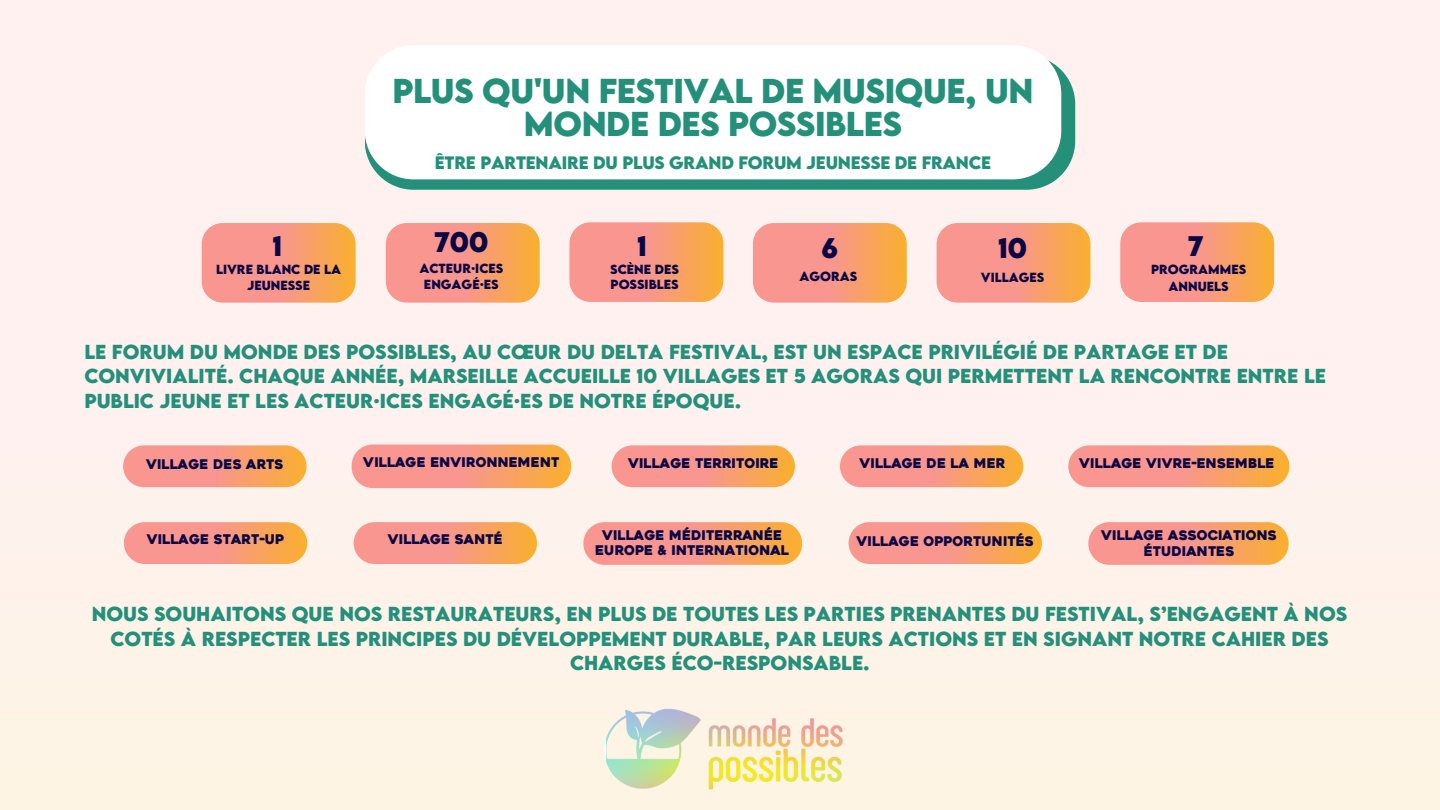
<style>
.page{position:relative;width:1440px;height:810px;background:#fef1ef}
.page>*{position:absolute;margin:0;border:0;box-sizing:border-box;transform-origin:0 0}
.t1{font:700 30.7px/33px "LEMONMILK";letter-spacing:-.015em;color:#24907a;text-align:center}
.t2{font:700 25.2px "LEMONMILK";color:#0b0644}
.t3{font:700 18px/24.8px "LEMONMILK";letter-spacing:.14em;color:#24907a}
.t4{font:700 16px "LEMONMILK";letter-spacing:-.015em;color:#24907a}
.t5{font:13.3px/15.8px "Heavitas";color:#0b0644;text-align:center}
.t6{font:700 11.7px/15.8px "LEMONMILK";color:#0b0644;text-align:center}
</style>
<div class="page">
<svg style="left:383px;top:70px;width:692px;height:120px;fill:#24907a"></svg>
<div style="left:365px;top:45px;width:696px;height:134px;background:#fff"></div>
<svg style="left:570px;top:222px;width:153px;height:80px"></svg>
<svg style="left:1120px;top:222px;width:154px;height:80px"></svg>
<svg style="left:202px;top:223px;width:154px;height:80px"></svg>
<svg style="left:386px;top:223px;width:154px;height:80px"></svg>
<svg style="left:753px;top:223px;width:154px;height:80px"></svg>
<svg style="left:937px;top:223px;width:153px;height:80px"></svg>
<img style="left:591px;top:708px;width:265px;height:102px">
<svg style="left:849px;top:522px;width:193px;height:42px;fill:#f8978f"></svg>
<svg style="left:352px;top:445px;width:219px;height:43px;fill:#f8968f"></svg>
<svg style="left:840px;top:445px;width:183px;height:42px;fill:#f8968f"></svg>
<svg style="left:354px;top:522px;width:183px;height:42px;fill:#f8978f"></svg>
<svg style="left:1068px;top:445px;width:221px;height:42px;fill:#f8978f"></svg>
<svg style="left:612px;top:445px;width:183px;height:42px;fill:#f8968f"></svg>
<svg style="left:124px;top:522px;width:183px;height:42px;fill:#f8978f"></svg>
<svg style="left:1088px;top:522px;width:201px;height:43px;fill:#f8978f"></svg>
<svg style="left:583px;top:522px;width:219px;height:43px;fill:#f8978f"></svg>
<svg style="left:123px;top:445px;width:183px;height:42px;fill:#f8968f"></svg>
<p class="t2" style="left:273px;top:228px;width:11px">1</p>
<p class="t6" style="left:216px;top:262px;width:127px">LIVRE BLANC DE LA<br>JEUNESSE</p>
<h4 class="t1" style="left:393px;top:74px;width:642px">PLUS QU'UN FESTIVAL DE MUSIQUE, UN<br>MONDE DES POSSIBLES</h4>
<p class="t4" style="left:435px;top:152px;width:558px">ÊTRE PARTENAIRE DU PLUS GRAND FORUM JEUNESSE DE FRANCE</p>
<p class="t2" style="left:435px;top:225px;width:55px">700</p>
<p class="t6" style="left:419px;top:260px;width:85px">ACTEUR·ICES<br>ENGAGÉ·ES</p>
<p class="t2" style="left:637px;top:228px;width:11px">1</p>
<h2 class="t6" style="left:610px;top:261px;width:70px">SCÈNE DES</h2>
<p class="t6" style="left:611px;top:277px;width:69px">POSSIBLES</p>
<p class="t2" style="left:821px;top:231px;width:18px">6</p>
<p class="t6" style="left:800px;top:268px;width:59px">AGORAS</p>
<h5 class="t2" style="left:998px;top:231px;width:31px">10</h5>
<h3 class="t6" style="left:981px;top:269px;width:65px">VILLAGES</h3>
<p class="t2" style="left:1188px;top:229px;width:17px">7</p>
<p class="t6" style="left:1151px;top:261px;width:96px;line-height:16.4px">PROGRAMMES<br>ANNUELS</p>
<p class="t3" style="left:84px;top:339px;width:1241px">LE FORUM DU MONDE DES POSSIBLES, AU CŒUR DU DELTA FESTIVAL, EST UN ESPACE PRIVILÉGIÉ DE PARTAGE ET DE<br>CONVIVIALITÉ. CHAQUE ANNÉE, MARSEILLE ACCUEILLE 10 VILLAGES ET 5 AGORAS QUI PERM ETTENT LA RENCONTRE ENTRE LE<br>PUBLIC JEUNE ET LES ACTEUR·ICES ENGAGÉ·ES DE NOTRE ÉPOQUE.</p>
<h3 class="t5" style="left:146px;top:458px;width:139px">VILLAGE DES ARTS</h3>
<h5 class="t5" style="left:363px;top:456px;width:198px">VILLAGE ENVIRONNEMENT</h5>
<h5 class="t5" style="left:860px;top:457px;width:147px">VILLAGE DE LA MER</h5>
<h5 class="t5" style="left:628px;top:457px;width:152px">VILLAGE TERRITOIRE</h5>
<h5 class="t5" style="left:1079px;top:457px;width:197px">VILLAGE VIVRE-ENSEMBLE</h5>
<h5 class="t5" style="left:595px;top:529px;width:195px">VILLAGE MÉDITERRANÉE<br>EUROPE &amp; INTERNATIONAL</h5>
<h5 class="t5" style="left:147px;top:533px;width:139px">VILLAGE START-UP</h5>
<h5 class="t5" style="left:1101px;top:529px;width:177px">VILLAGE ASSOCIATIONS<br>ÉTUDIANTES</h5>
<h5 class="t5" style="left:388px;top:533px;width:116px">VILLAGE SANTÉ</h5>
<h5 class="t5" style="left:857px;top:535px;width:179px">VILLAGE OPPORTUNITÉS</h5>
<p class="t3" style="left:92px;top:601px;width:1256px;text-align:center">NOUS SOUHAITONS QUE NOS RESTAURATEURS, EN PLUS DE TOUTES LES PARTIES PRENANTES DU FESTIVAL, S’ENGAGENT À NOS<br>COTÉS À RESPECTER LES PRINCIPES DU DÉVELOPPEM ENT DURABLE, PAR LEURS ACTIONS ET EN SIGNANT NOTRE CAHIER DES<br>CHARGES ÉCO-RESPONSABLE.</p>
</div>
